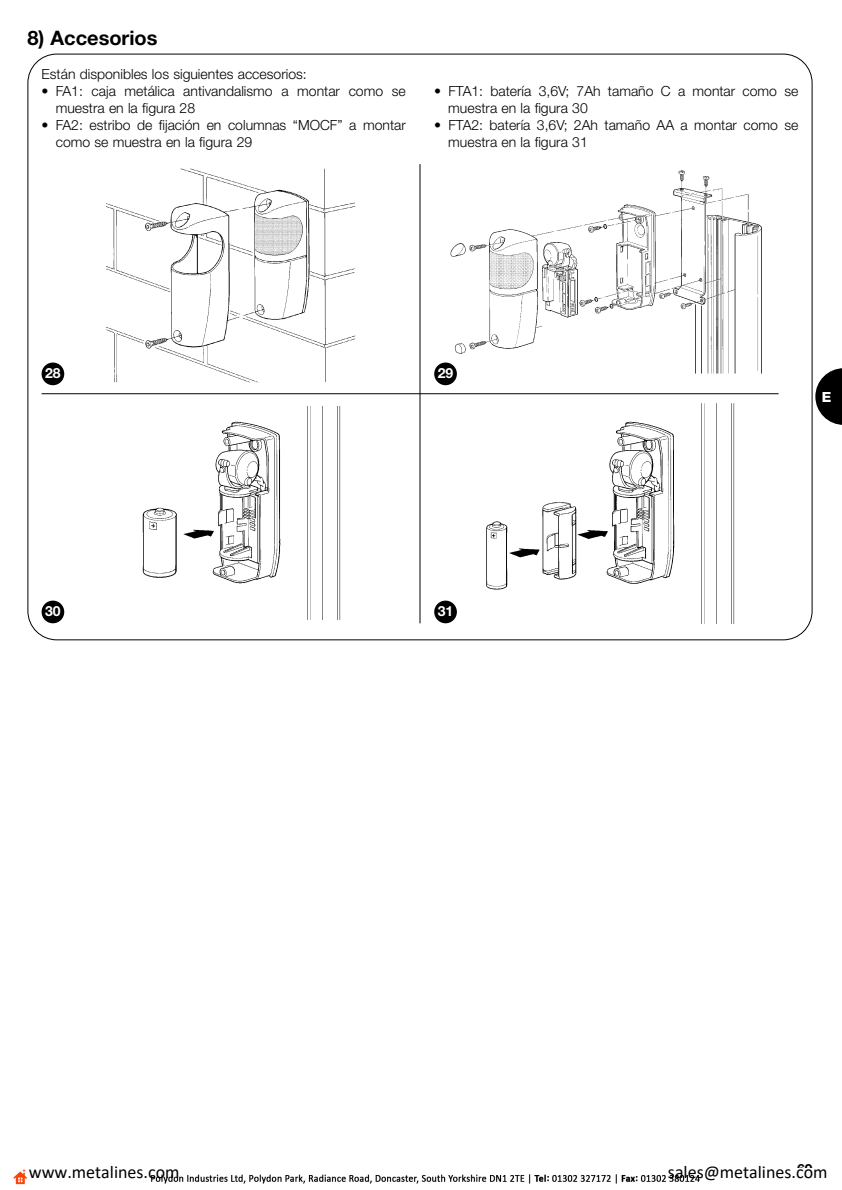
<style>
.page{position:relative;width:842px;height:1190px;background:#fff}
.page>*{position:absolute;margin:0;border:0;box-sizing:border-box;transform-origin:0 0}
.t1{font:700 20px "Helvetica Neue";color:#000}
.t2{font:18px "Calibri";color:#000}
.t3{font:300 14px/17px "Helvetica Neue";color:#000}
.t4{font:700 14px "Helvetica Neue";color:#fff}
.t5{font:700 14px "Helvetica Neue";color:#000}
.t6{font:800 14px "Helvetica Neue";color:#fff}
</style>
<div class="page">
<svg style="left:815px;top:368px;width:27px;height:57px"></svg>
<img style="left:106px;top:168px;width:250px;height:214px">
<img style="left:447px;top:170px;width:315px;height:204px">
<img style="left:142px;top:406px;width:199px;height:214px">
<img style="left:486px;top:403px;width:249px;height:220px">
<hr style="left:420px;top:164px;width:1px;height:459px;background:#000">
<hr style="left:42px;top:393px;width:737px;height:1px;background:#000">
<div style="left:42px;top:363px;width:22px;height:22px;background:#000;border-radius:50%"></div>
<div style="left:42px;top:601px;width:22px;height:22px;background:#000;border-radius:50%"></div>
<div style="left:434px;top:363px;width:23px;height:22px;background:#000;border-radius:50%"></div>
<div style="left:434px;top:601px;width:23px;height:22px;background:#000;border-radius:50%"></div>
<img style="left:13px;top:1169px;width:687px;height:16px">
<h1 class="t1" style="left:27px;top:31px;width:132px">8) Accesorios</h1>
<p class="t3" style="left:42px;top:67px;width:267px">Están disponibles los siguientes accesorios:</p>
<p class="t3" style="left:56px;top:84px;width:352px;text-indent:-14px">• FA1: caja metálica antivandalismo a montar como se muestra en la figura 28</p>
<p class="t3" style="left:56px;top:118px;width:352px;text-indent:-14px">• FA2: estribo de fijación en columnas “MOCF” a montar como se muestra en la figura 29</p>
<p class="t3" style="left:448px;top:84px;width:352px;text-indent:-14px">• FTA1: batería 3,6V; 7Ah tamaño C a montar como se muestra en la figura 30</p>
<p class="t3" style="left:448px;top:118px;width:352px;text-indent:-14px">• FTA2: batería 3,6V; 2Ah tamaño AA a montar como se muestra en la figura 31</p>
<p class="t4" style="left:45px;top:368px;width:17px">28</p>
<p class="t4" style="left:45px;top:606px;width:17px">30</p>
<p class="t4" style="left:438px;top:368px;width:17px">29</p>
<p class="t4" style="left:438px;top:606px;width:17px">31</p>
<p class="t6" style="left:822px;top:392px;width:11px">E</p>
<p class="t5" style="left:797px;top:1164px;width:17px">69</p>
<p class="t2" style="left:29px;top:1159px;width:152px">www.metalines.com</p>
<p class="t2" style="left:668px;top:1159px;width:161px">sales@metalines.com</p>
</div>
